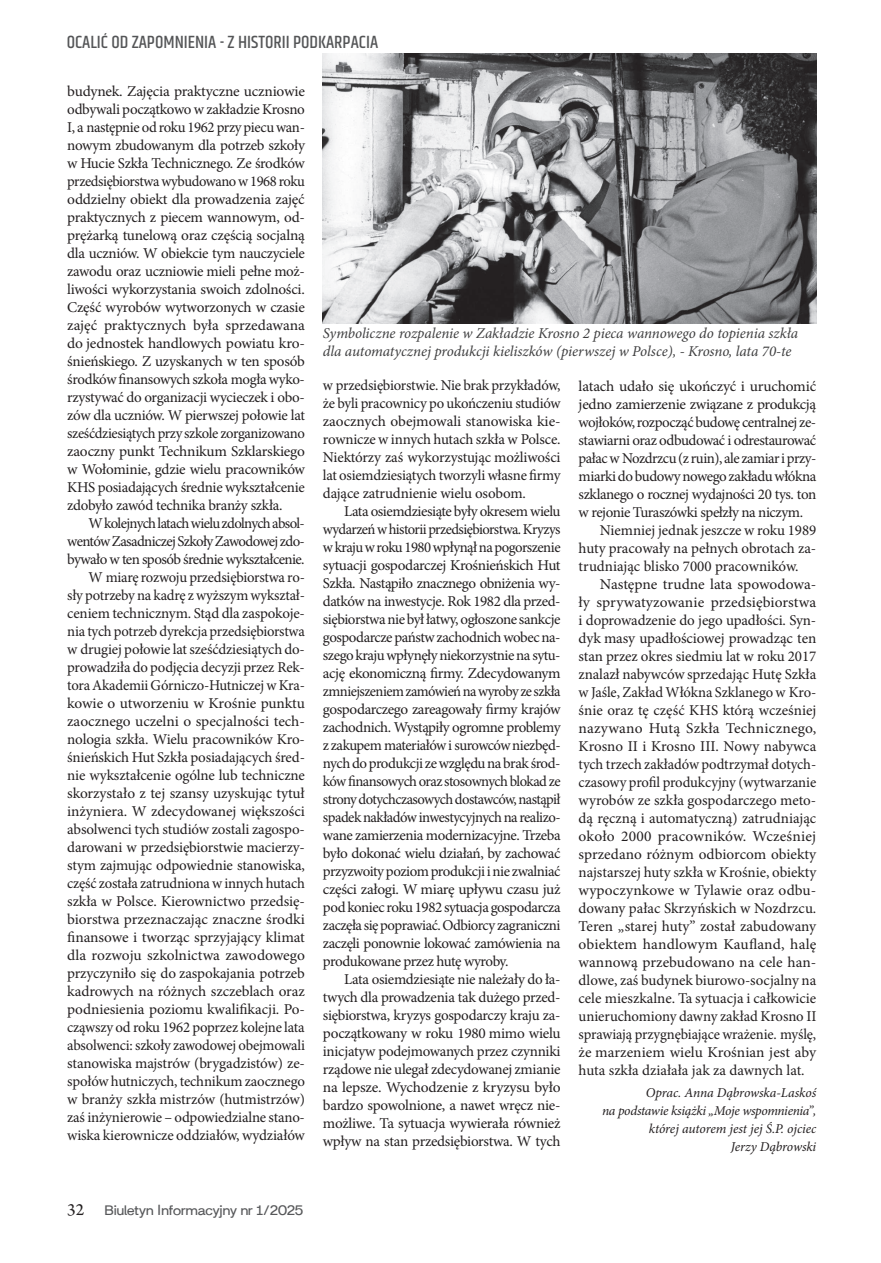
<style>
.page{position:relative;width:881px;height:1263px;background:#fff}
.page>*{position:absolute;margin:0;border:0;box-sizing:border-box;transform-origin:0 0}
.t1{font:500 18px "Khand";color:#545557}
.t2{font:15px/18px "Minion Pro";letter-spacing:-.01em;color:#231f20;text-align:justify}
.t3{font:15px "Minion Pro";letter-spacing:-.03em;color:#231f20}
.t4{font:italic 15px/18px "Minion Pro";letter-spacing:-.005em;color:#3e3e3f}
.t5{font:15px "Minion Pro";letter-spacing:.015em;color:#231f20}
.t6{font:15px "Minion Pro";letter-spacing:-.035em;color:#231f20}
.t7{font:700 15px "Britanica";color:#57585a}
.t8{font:italic 13.5px/18px "Minion Pro";letter-spacing:-.015em;color:#231f20;text-align:right}
.s1{font-family:"Arno Pro";font-weight:400;font-size:18px;color:#231f20}
.s2{font-family:"Calibri";font-weight:400;font-size:16.5px}
</style>
<div class="page">
<img style="left:323px;top:53px;width:493px;height:270px">
<p class="t1" style="left:67px;top:31px;width:313px">OCALIĆ OD ZAPOMNIENIA - Z HISTORII PODKARPACIA</p>
<p class="t2" style="left:67px;top:82px;width:239px">budynek. Zajęcia praktyczne uczniowie odbywali początkowo w zakładzie Krosno I, a następnie od roku 1962 przy piecu wan&shy;nowym zbudowanym dla potrzeb szkoły w Hucie Szkła Technicznego. Ze środków przedsiębiorstwa wybudowano w1968 roku oddzielny obiekt dla prowadzenia zajęć praktycznych z piecem wannowym, od&shy;prężarką tunelową oraz częścią socjalną dla uczniów. W obiekcie tym nauczyciele zawodu oraz uczniowie mieli pełne moż&shy;liwości wykorzystania swoich zdolności.<br>Część wyrobów wytworzonych w czasie zajęć praktycznych była sprzedawana do jednostek handlowych powiatu kro&shy;śnieńskiego. Z uzyskanych w ten sposób środków finansowych szkoła mogła wyko&shy;rzystywać do organizacji wycieczek i obo&shy;zów dla uczniów. W pierwszej połowie lat sześćdziesiątych przy szkole zorganizowano zaoczny punkt Technikum Szklarskiego w Wołominie, gdzie wielu pracowników KHS posiadających średnie wykształcenie zdobyło zawód technika branży szkła.</p>
<p class="t2" style="left:67px;top:514px;width:239px;text-align:right">W kolejnych latach wielu zdolnych absol&shy;wentów Zasadniczej Szkoły Zawodowej zdo&shy;bywało w ten sposób średnie wykształcenie.<br>W miarę rozwoju przedsiębiorstwa ro-<br>sły potrzeby na kadrę z wyższym wykształ&shy;ceniem technicznym. Stąd dla zaspokoje&shy;nia tych potrzeb dyrekcja przedsiębiorstwa w drugiej połowie lat sześćdziesiątych do&shy;prowadziła do podjęcia decyzji przez Rek&shy;tora Akademii Górniczo-Hutniczej w Kra&shy;kowie o utworzeniu w Krośnie punktu zaocznego uczelni o specjalności tech&shy;nologia szkła. Wielu pracowników Kro&shy;śnieńskich Hut Szkła posiadających śred&shy;nie wykształcenie ogólne lub techniczne skorzystało z tej szansy uzyskując tytuł inżyniera. W zdecydowanej większości absolwenci tych studiów zostali zagospo&shy;darowani w przedsiębiorstwie macierzy&shy;stym zajmując odpowiednie stanowiska, część została zatrudniona w innych hutach szkła w Polsce. Kierownictwo przedsię&shy;biorstwa przeznaczając znaczne środki finansowe i tworząc sprzyjający klimat dla rozwoju szkolnictwa zawodowego przyczyniło się do zaspokajania potrzeb kadrowych na różnych szczeblach oraz podniesienia poziomu kwalifikacji. Po&shy;cząwszy od roku 1962 poprzez kolejne lata absolwenci: szkoły zawodowej obejmowali stanowiska majstrów (brygadzistów) ze&shy;społów hutniczych, technikum zaocznego w branży szkła mistrzów (hutmistrzów) zaś inżynierowie – odpowiedzialne stano&shy;wiska kierownicze oddziałów, wydziałów</p>
<p class="t4" style="left:323px;top:324px;width:476px">Symboliczne rozpalenie w Zakładzie Krosno 2 pieca wannowego do topienia szkła dla automatycznej produkcji kieliszków (pierwszej w Polsce), - Krosno, lata 70-te</p>
<p class="t2" style="left:323px;top:376px;width:239px">w przedsiębiorstwie. Nie brak przykładów, że byli pracownicy po ukończeniu studiów zaocznych obejmowali stanowiska kie&shy;rownicze w innych hutach szkła w Polsce.<br>Niektórzy zaś wykorzystując możliwości lat osiemdziesiątych tworzyli własne firmy dające zatrudnienie wielu osobom.</p>
<p class="t2" style="left:323px;top:502px;width:239px;text-indent:21px">Lata osiemdziesiąte były okresem wielu wydarzeń w historii przedsiębiorstwa. Kryzys w kraju w roku 1980 wpłynął na pogorszenie sytuacji gospodarczej Krośnieńskich Hut Szkła. Nastąpiło znacznego obniżenia wy&shy;datków na inwestycje. Rok 1982 dla przed&shy;siębiorstwa nie był łatwy, ogłoszone sankcje gospodarcze państw zachodnich wobec na&shy;szego kraju wpłynęły niekorzystnie na sytu&shy;ację ekonomiczną firmy. Zdecydowanym zmniejszeniem zamówień na wyroby ze szkła gospodarczego zareagowały firmy krajów zachodnich. Wystąpiły ogromne problemy z zakupem materiałów i surowców niezbęd&shy;nych do produkcji ze względu na brak środ&shy;ków finansowych oraz stosownych blokad ze strony dotychczasowych dostawców, nastąpił spadek nakładów inwestycyjnych na realizo&shy;wane zamierzenia modernizacyjne. Trzeba było dokonać wielu działań, by zachować przyzwoity poziom produkcji i nie zwalniać części załogi. W miarę upływu czasu już pod koniec roku 1982 sytuacja gospodarcza zaczęła się poprawiać. Odbiorcy zagraniczni zaczęli ponownie lokować zamówienia na produkowane przez hutę wyroby.</p>
<p class="t2" style="left:323px;top:970px;width:239px;text-indent:21px">Lata osiemdziesiąte nie należały do ła&shy;twych dla prowadzenia tak dużego przed&shy;siębiorstwa, kryzys gospodarczy kraju za&shy;początkowany w roku 1980 mimo wielu inicjatyw podejmowanych przez czynniki rządowe nie ulegał zdecydowanej zmianie na lepsze. Wychodzenie z kryzysu było bardzo spowolnione, a nawet wręcz nie&shy;możliwe. Ta sytuacja wywierała również wpływ na stan przedsiębiorstwa. W tych</p>
<p class="t2" style="left:578px;top:377px;width:239px">latach udało się ukończyć i uruchomić</p>
<p class="t2" style="left:578px;top:395px;width:239px">jedno zamierzenie związane z produkcją</p>
<p class="t3" style="left:578px;top:412px;width:239px">wojłoków, rozpocząć budowę centralnej ze-</p>
<p class="t3" style="left:578px;top:430px;width:239px">stawiarni oraz odbudować i odrestaurować</p>
<p class="t6" style="left:578px;top:448px;width:239px">pałac w Nozdrzcu (z ruin), ale zamiar i przy-</p>
<p class="t3" style="left:578px;top:466px;width:239px">miarki do budowy nowego zakładu włókna</p>
<p class="t3" style="left:578px;top:484px;width:239px">szklanego o rocznej wydajności 20 tys. ton</p>
<p class="t3" style="left:578px;top:502px;width:226px">w rejonie Turaszówki spełzły na niczym.</p>
<p class="t2" style="left:599px;top:521px;width:218px">Niemniej jednak jeszcze w roku 1989</p>
<p class="t2" style="left:578px;top:539px;width:239px">huty pracowały na pełnych obrotach za-</p>
<p class="t2" style="left:578px;top:557px;width:221px">trudniając blisko 7000 pracowników.</p>
<p class="t2" style="left:599px;top:575px;width:218px">Następne trudne lata spowodowa-</p>
<p class="t2" style="left:578px;top:593px;width:239px">ły sprywatyzowanie przedsiębiorstwa</p>
<p class="t2" style="left:578px;top:611px;width:239px">i doprowadzenie do jego upadłości. Syn-</p>
<p class="t2" style="left:578px;top:629px;width:239px">dyk masy upadłościowej prowadząc ten</p>
<p class="t2" style="left:578px;top:647px;width:239px">stan przez okres siedmiu lat w roku 2017</p>
<p class="t2" style="left:578px;top:665px;width:239px">znalazł nabywców sprzedając Hutę Szkła</p>
<p class="t2" style="left:578px;top:683px;width:239px">w Jaśle, Zakład Włókna Szklanego w Kro-</p>
<p class="t2" style="left:578px;top:701px;width:239px">śnie oraz tę część KHS którą wcześniej</p>
<p class="t5" style="left:578px;top:718px;width:239px">nazywano Hutą Szkła Technicznego,</p>
<p class="t2" style="left:578px;top:737px;width:239px">Krosno II i Krosno III. Nowy nabywca</p>
<p class="t2" style="left:578px;top:755px;width:239px">tych trzech zakładów podtrzymał dotych-</p>
<p class="t2" style="left:578px;top:773px;width:239px">czasowy profil produkcyjny (wytwarzanie</p>
<p class="t2" style="left:578px;top:791px;width:239px">wyrobów ze szkła gospodarczego meto-</p>
<p class="t2" style="left:578px;top:809px;width:239px">dą ręczną i automatyczną) zatrudniając</p>
<p class="t5" style="left:578px;top:826px;width:239px">około 2000 pracowników. Wcześniej</p>
<p class="t2" style="left:578px;top:845px;width:239px">sprzedano różnym odbiorcom obiekty</p>
<p class="t2" style="left:578px;top:863px;width:239px">najstarszej huty szkła w Krośnie, obiekty</p>
<p class="t2" style="left:578px;top:881px;width:239px">wypoczynkowe w Tylawie oraz odbu-</p>
<p class="t2" style="left:578px;top:899px;width:239px">dowany pałac Skrzyńskich w Nozdrzcu.</p>
<p class="t2" style="left:578px;top:917px;width:239px">Teren „starej huty” został zabudowany</p>
<p class="t2" style="left:578px;top:935px;width:239px">obiektem handlowym Kaufland, halę</p>
<p class="t2" style="left:578px;top:953px;width:239px">wannową przebudowano na cele han-</p>
<p class="t2" style="left:578px;top:971px;width:239px">dlowe, zaś budynek biurowo-socjalny na</p>
<p class="t2" style="left:578px;top:989px;width:239px">cele mieszkalne. Ta sytuacja i całkowicie</p>
<p class="t2" style="left:578px;top:1007px;width:239px">unieruchomiony dawny zakład Krosno II</p>
<p class="t2" style="left:578px;top:1025px;width:239px">sprawiają przygnębiające wrażenie. myślę,</p>
<p class="t2" style="left:578px;top:1043px;width:239px">że marzeniem wielu Krośnian jest aby</p>
<p class="t2" style="left:578px;top:1061px;width:227px">huta szkła działała jak za dawnych lat.</p>
<p class="t8" style="left:602px;top:1084px;width:216px">Oprac. Anna Dąbrowska-Laskoś<br>na podstawie książki „Moje wspomnienia”, której autorem jest jej Ś.P. ojciec<br>Jerzy Dąbrowski</p>
<p class="t7" style="left:67px;top:1201px;width:237px"><span class="s1">32</span> Biuletyn <span class="s2">I</span>nformacyjny nr 1/2025</p>
</div>
